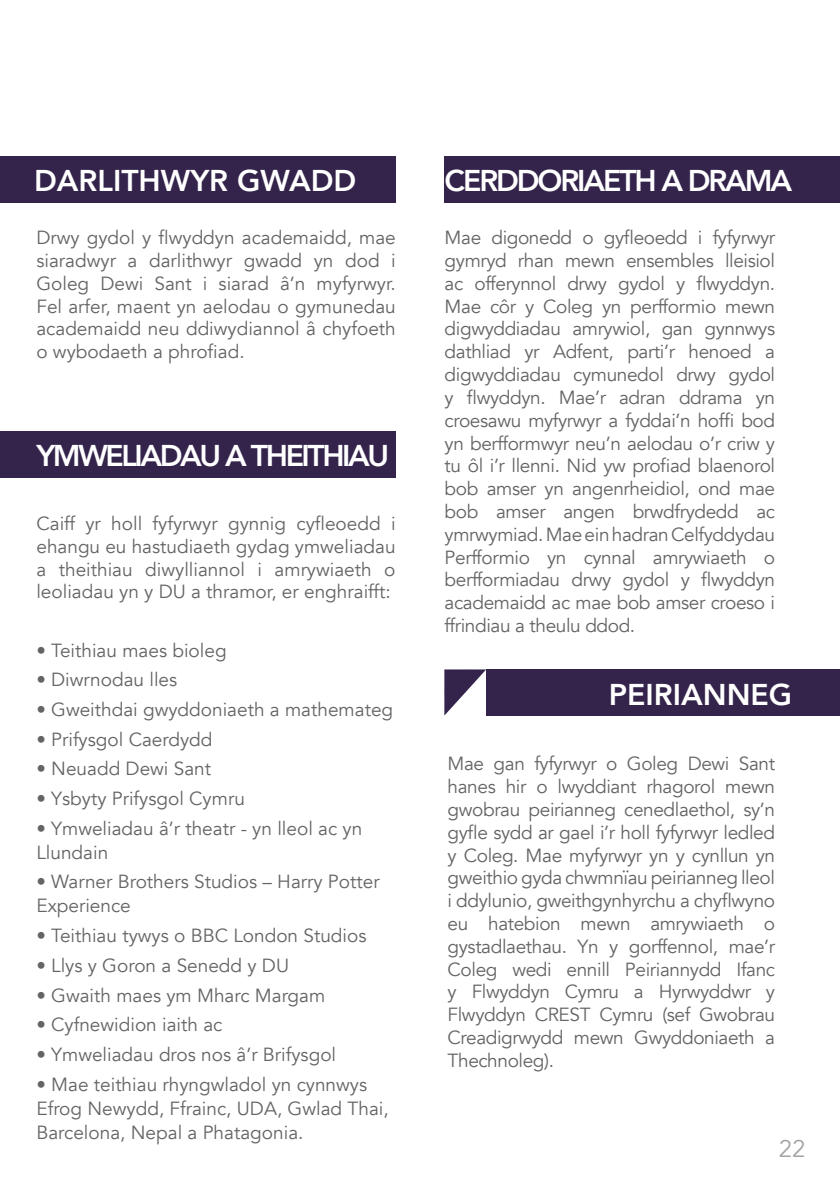
<style>
.page{position:relative;width:840px;height:1191px;background:#fff}
.page>*{position:absolute;margin:0;border:0;box-sizing:border-box;transform-origin:0 0}
.t1{font:800 30px "Avenir";letter-spacing:-.07em;color:#fff}
.t2{font:800 30px "Avenir";color:#fff}
.t3{font:24px "Avenir";color:#a4a4a4}
.t4{font:19px/22.8px "Avenir";color:#646464;text-align:justify}
</style>
<div class="page">
<div style="left:444px;top:156px;width:395px;height:46px;background:#34244b"></div>
<div style="left:486px;top:669px;width:353px;height:46px;background:#34244b"></div>
<svg style="left:444px;top:669px;width:42px;height:46px"></svg>
<div style="left:0;top:431px;width:395px;height:46px;background:#34244b"></div>
<div style="left:0;top:156px;width:395px;height:46px;background:#34244b"></div>
<h1 class="t2" style="left:34px;top:157px;width:324px">DARLITHWYR GWADD</h1>
<p class="t4" style="left:36px;top:227px;width:361px">Drwy gydol y flwyddyn academaidd, mae siaradwyr a darlithwyr gwadd yn dod i Goleg Dewi Sant i siarad â’n myfyrwyr.<br>Fel arfer, maent yn aelodau o gymunedau academaidd neu ddiwydiannol â chyfoeth o wybodaeth a phrofiad.</p>
<h1 class="t1" style="left:36px;top:432px;width:354px">YMWELIADAU A THEITHIAU</h1>
<p class="t4" style="left:36px;top:512px;width:360px">Caiff yr holl fyfyrwyr gynnig cyfleoedd i ehangu eu hastudiaeth gydag ymweliadau a theithiau diwylliannol i amrywiaeth o leoliadau yn y DU a thramor, er enghraifft:</p>
<p class="t4" style="left:36px;top:639px;width:191px">• Teithiau maes bioleg</p>
<p class="t4" style="left:36px;top:668px;width:142px">• Diwrnodau lles</p>
<p class="t4" style="left:36px;top:698px;width:358px">• Gweithdai gwyddoniaeth a mathemateg</p>
<p class="t4" style="left:36px;top:728px;width:177px">• Prifysgol Caerdydd</p>
<p class="t4" style="left:36px;top:758px;width:176px">• Neuadd Dewi Sant</p>
<p class="t4" style="left:36px;top:787px;width:210px">• Ysbyty Prifysgol Cymru</p>
<p class="t4" style="left:36px;top:816px;width:327px;line-height:24px">• Ymweliadau â’r theatr - yn lleol ac yn<br>Llundain</p>
<p class="t4" style="left:36px;top:870px;width:344px;line-height:24px">• Warner Brothers Studios – Harry Potter<br>Experience</p>
<p class="t4" style="left:36px;top:924px;width:331px">• Teithiau tywys o BBC London Studios</p>
<p class="t4" style="left:36px;top:954px;width:254px">• Llys y Goron a Senedd y DU</p>
<p class="t4" style="left:36px;top:984px;width:290px">• Gwaith maes ym Mharc Margam</p>
<p class="t4" style="left:36px;top:1013px;width:187px">• Cyfnewidion iaith ac</p>
<p class="t4" style="left:36px;top:1043px;width:301px">• Ymweliadau dros nos â’r Brifysgol</p>
<p class="t4" style="left:36px;top:1072px;width:353px;line-height:24px;text-align:left">• Mae teithiau rhyngwladol yn cynnwys<br>Efrog Newydd, Ffrainc, UDA, Gwlad Thai,<br>Barcelona, Nepal a Phatagonia.</p>
<h1 class="t1" style="left:444px;top:157px;width:349px">CERDDORIAETH A DRAMA</h1>
<p class="t4" style="left:444px;top:227px;width:332px">Mae digonedd o gyfleoedd i fyfyrwyr gymryd rhan mewn ensembles lleisiol ac offerynnol drwy gydol y flwyddyn.<br>Mae côr y Coleg yn perfformio mewn digwyddiadau amrywiol, gan gynnwys dathliad yr Adfent, parti’r henoed a digwyddiadau cymunedol drwy gydol y flwyddyn. Mae’r adran ddrama yn croesawu myfyrwyr a fyddai’n hoffi bod yn berfformwyr neu’n aelodau o’r criw y tu ôl i’r llenni. Nid yw profiad blaenorol bob amser yn angenrheidiol, ond mae bob amser angen brwdfrydedd ac ymrwymiad. Mae ein hadran Celfyddydau Perfformio yn cynnal amrywiaeth o berfformiadau drwy gydol y flwyddyn academaidd ac mae bob amser croeso i ffrindiau a theulu ddod.</p>
<h1 class="t2" style="left:608px;top:671px;width:185px">PEIRIANNEG</h1>
<p class="t4" style="left:447px;top:753px;width:329px">Mae gan fyfyrwyr o Goleg Dewi Sant hanes hir o lwyddiant rhagorol mewn gwobrau peirianneg cenedlaethol, sy’n gyfle sydd ar gael i’r holl fyfyrwyr ledled y Coleg. Mae myfyrwyr yn y cynllun yn gweithio gyda chwmnïau peirianneg lleol i ddylunio, gweithgynhyrchu a chyflwyno eu hatebion mewn amrywiaeth o gystadlaethau. Yn y gorffennol, mae’r Coleg wedi ennill Peiriannydd Ifanc y Flwyddyn Cymru a Hyrwyddwr y Flwyddyn CREST Cymru (sef Gwobrau Creadigrwydd mewn Gwyddoniaeth a Thechnoleg).</p>
<p class="t3" style="left:778px;top:1134px;width:28px">22</p>
</div>
